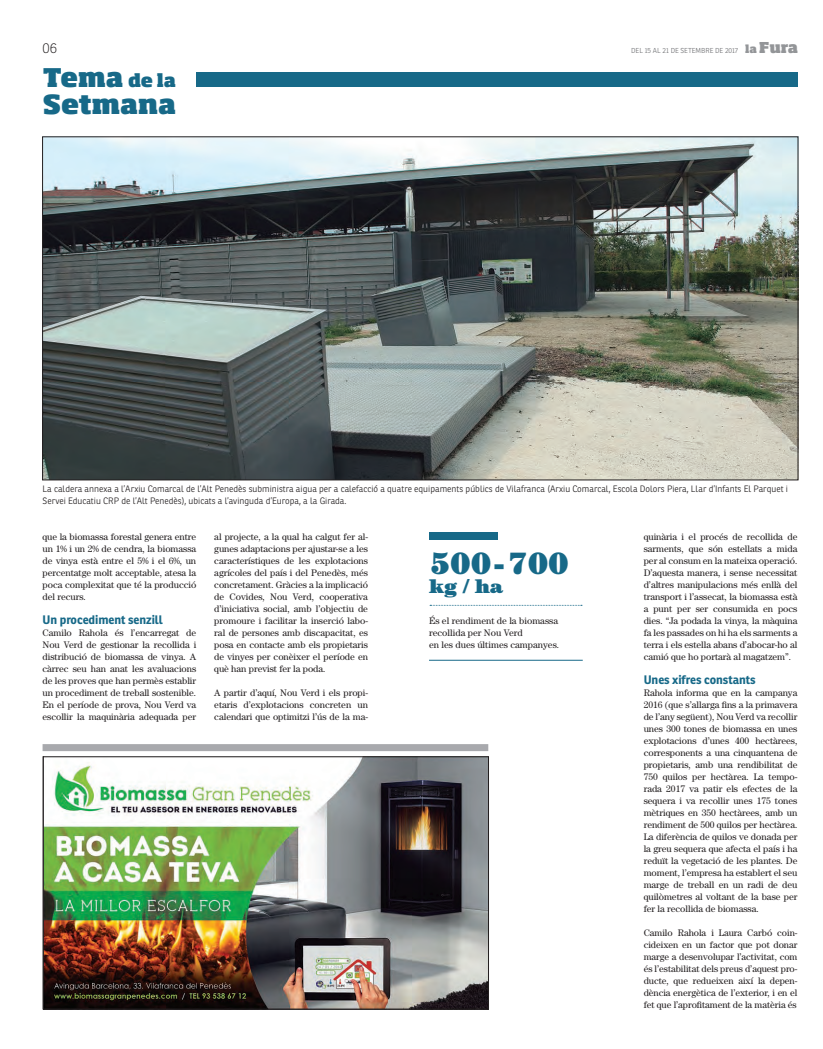
<style>
.page{position:relative;width:823px;height:1049px;background:#fff}
.page>*{position:absolute;margin:0;border:0;box-sizing:border-box;transform-origin:0 0}
.t1{font:900 31px "Century";letter-spacing:-.01em;color:#176988}
.t2{font:800 26px "Soho Std";color:#176988}
.t3{font:800 25.4px "Soho Std";color:#176988}
.t4{font:900 20px "Century";color:#176988}
.t5{font:100 14px "Ronnia";color:#231f20}
.t6{font:700 12px "Ronnia";letter-spacing:-.005em;color:#176988}
.t7{font:9.5px/12px "Century";letter-spacing:-.005em;color:#231f20;text-align:justify}
.t8{font:300 9px/12px "Ronnia";color:#231f20}
.t9{font:300 7px "Ronnia";color:#6c6d70}
.s1{font-family:"Soho Std";font-weight:800;font-size:10.9px;color:#939598}
.s2{font-family:"Soho Std";font-weight:800;font-size:14.8px;color:#939598}
.s3{font-size:17.6px}
</style>
<div class="page">
<div style="left:196px;top:72px;width:601px;height:15px;background:#176988"></div>
<div style="left:43px;top:744px;width:445px;height:7px;background:#a8a9ad"></div>
<img style="left:44px;top:139px;width:751px;height:339px">
<div style="left:429px;top:532px;width:68px;height:8px;background:#176988"></div>
<svg style="left:430px;top:605px;width:151px;height:1px"></svg>
<hr style="left:429px;top:660px;width:153px;height:1px;background:#176988">
<img style="left:45px;top:758px;width:441px;height:249px">
<div style="left:43px;top:756px;width:445px;height:253px;border:1px solid #231f20"></div>
<p class="t5" style="left:43px;top:40px;width:16px">06</p>
<p class="t9" style="left:630px;top:46px;width:168px">DEL 15 AL 21 DE SETEMBRE DE 2017 <span class="s1">la</span> <span class="s2">Fura</span></p>
<p class="t3" style="left:43px;top:60px;width:134px">Tema <span class="s3">de la</span></p>
<p class="t2" style="left:43px;top:87px;width:135px">Setmana</p>
<p class="t8" style="left:43px;top:483px;width:746px">La caldera annexa a l’Arxiu Comarcal de l’Alt Penedès subministra aigua per a calefacció a quatre equipaments públics de Vilafranca (Arxiu Comarcal, Escola Dolors Piera, Llar d’Infants El Parquet i<br>Servei Educatiu CRP de l’Alt Penedès), ubicats a l’avinguda d’Europa, a la Girada.</p>
<p class="t7" style="left:43px;top:531px;width:155px">que la biomassa forestal genera entre un 1% i un 2% de cendra, la biomassa de vinya està entre el 5% i el 6%, un percentatge molt acceptable, atesa la poca complexitat que té la producció del recurs.</p>
<p class="t6" style="left:43px;top:612px;width:122px">Un procediment senzill</p>
<p class="t7" style="left:43px;top:627px;width:155px">Camilo Rahola és l’encarregat de Nou Verd de gestionar la recollida i distribució de biomassa de vinya. A càrrec seu han anat les avaluacions de les proves que han permès establir un procediment de treball sostenible.<br>En el període de prova, Nou Verd va escollir la maquinària adequada per</p>
<p class="t7" style="left:214px;top:531px;width:155px">al projecte, a la qual ha calgut fer al&shy;gunes adaptacions per ajustar-se a les característiques de les explotacions agrícoles del país i del Penedès, més concretament. Gràcies a la implicació de Covides, Nou Verd, cooperativa d’iniciativa social, amb l’objectiu de promoure i facilitar la inserció labo&shy;ral de persones amb discapacitat, es posa en contacte amb els propietaris de vinyes per conèixer el període en què han previst fer la poda.</p>
<p class="t7" style="left:214px;top:687px;width:155px">A partir d’aquí, Nou Verd i els propi&shy;etaris d’explotacions concreten un calendari que optimitzi l’ús de la ma-</p>
<p class="t1" style="left:429px;top:544px;width:140px">500-700</p>
<p class="t4" style="left:429px;top:574px;width:75px">kg / ha</p>
<p class="t7" style="left:429px;top:615px;width:131px">És el rendiment de la biomassa recollida per Nou Verd</p>
<p class="t7" style="left:429px;top:639px;width:132px">en les dues últimes campanyes.</p>
<p class="t7" style="left:643px;top:531px;width:155px">quinària i el procés de recollida de sarments, que són estellats a mida per al consum en la mateixa operació.<br>D’aquesta manera, i sense necessitat d’altres manipulacions més enllà del transport i l’assecat, la biomassa està a punt per ser consumida en pocs dies. “Ja podada la vinya, la màquina fa les passades on hi ha els sarments a terra i els estella abans d’abocar-ho al camió que ho portarà al magatzem”.</p>
<p class="t6" style="left:643px;top:672px;width:113px">Unes xifres constants</p>
<p class="t7" style="left:643px;top:687px;width:155px">Rahola informa que en la campanya 2016 (que s’allarga fins a la primavera de l’any següent), Nou Verd va recollir unes 300 tones de biomassa en unes explotacions d’unes 400 hectàrees, corresponents a una cinquantena de propietaris, amb una rendibilitat de 750 quilos per hectàrea. La tempo&shy;rada 2017 va patir els efectes de la sequera i va recollir unes 175 tones mètriques en 350 hectàrees, amb un rendiment de 500 quilos per hectàrea.<br>La diferència de quilos ve donada per la greu sequera que afecta el país i ha reduït la vegetació de les plantes. De moment, l’empresa ha establert el seu marge de treball en un radi de deu quilòmetres al voltant de la base per fer la recollida de biomassa.</p>
<p class="t7" style="left:643px;top:927px;width:155px">Camilo Rahola i Laura Carbó coin&shy;cideixen en un factor que pot donar marge a desenvolupar l’activitat, com és l’estabilitat dels preus d’aquest pro&shy;ducte, que redueixen així la depen&shy;dència energètica de l’exterior, i en el fet que l’aprofitament de la matèria és</p>
</div>
